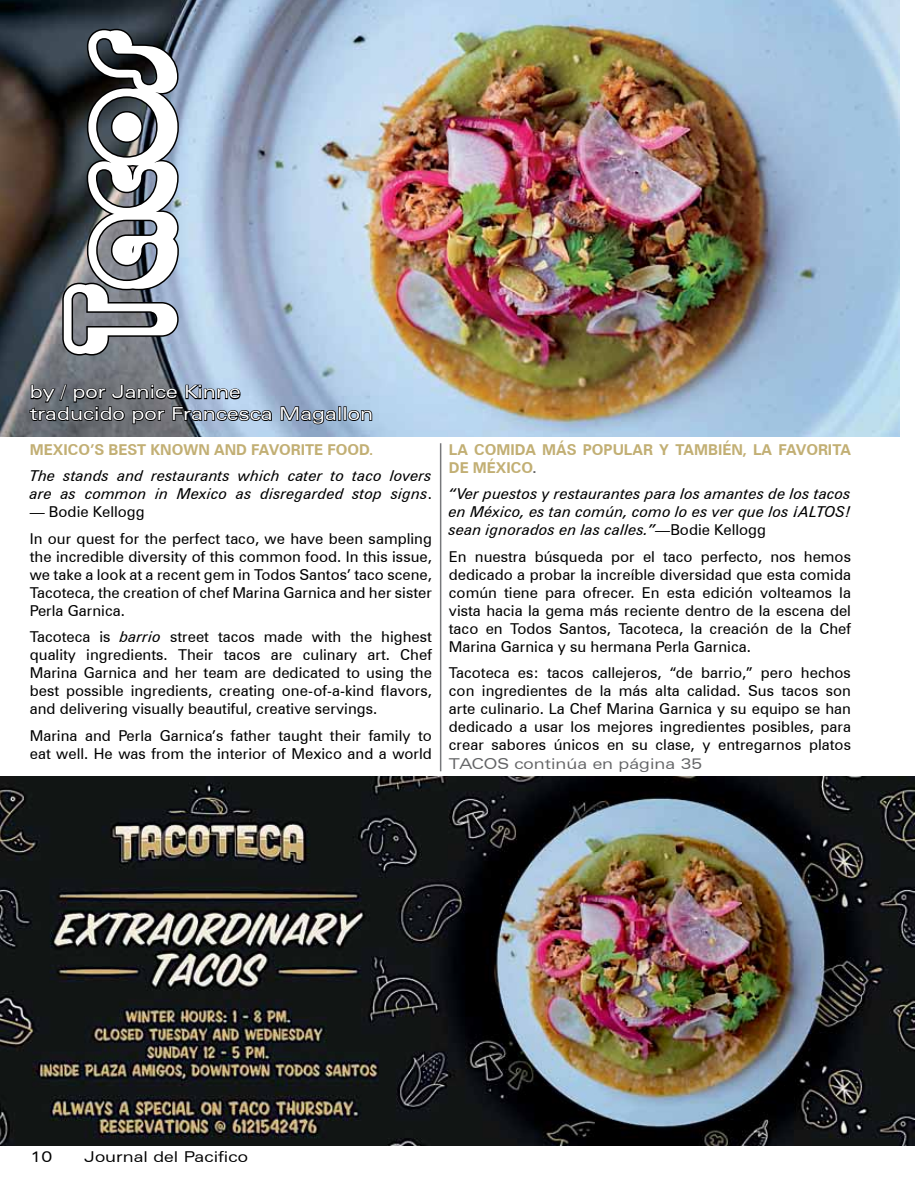
<style>
.page{position:relative;width:915px;height:1191px;background:#fff}
.page>*{position:absolute;margin:0;border:0;box-sizing:border-box;transform-origin:0 0}
.t1{font:120px "Alba Super";color:#fff}
.t2{font:expanded 18px/21.6px "Zurich BT";color:#fff}
.t3{font:15px/18px "Zurich BT";color:#000;text-align:justify}
.t4{font:italic 15px/18px "Zurich BT";color:#000}
.t5{font:700 15px "Zurich BT";color:#c2af74}
.t6{font:expanded 15px "Zurich BT";color:#636466}
.t7{font:expanded 15px "Zurich BT";color:#000}
.t8{font:700 15px "Zurich BT";color:#636466}
.s1{font-style:normal}
.s2{font-style:italic}
</style>
<div class="page">
<hr style="left:440px;top:443px;width:1px;height:328px;background:#77787b">
<img style="left:0;top:776px;width:914px;height:369px">
<img style="left:0;top:0;width:898px;height:436px">
<svg style="left:61px;top:27px;width:119px;height:330px;background:#494f58"></svg>
<svg style="left:29px;top:383px;width:244px;height:42px;background:#5d646e"></svg>
<svg style="left:279px;top:402px;width:58px;height:23px"></svg>
<div style="left:338px;top:406px;width:3px;height:15px;border:2px solid #000"></div>
<div style="left:343px;top:406px;width:3px;height:15px;border:2px solid #000"></div>
<svg style="left:347px;top:409px;width:26px;height:13px"></svg>
<h1 class="t1" style="left:45px;top:354px;width:325px;rotate:-90deg">Tacos</h1>
<p class="t2" style="left:30px;top:381px;width:345px">by / por Janice Kinne<br>traducido por Francesca Magallon</p>
<p class="t5" style="left:30px;top:438px;width:345px">MEXICO’S BEST KNOWN AND FAVORITE FOOD.</p>
<p class="t4" style="left:30px;top:466px;width:403px">The stands and restaurants which cater to taco lovers are as common in Mexico as disregarded stop signs<span class="s1">.</span></p>
<p class="t3" style="left:30px;top:498px;width:403px;line-height:26.5px">— Bodie Kellogg<br>I n our quest for the perfect taco, we have been sampling</p>
<p class="t3" style="left:30px;top:546px;width:403px">the incredible diversity of this common food. I n this issue, we take a look at a recent gem in Todos Santos’ taco scene, Tacoteca, the creation of chef Marina Garnica and her sister Perla Garnica.</p>
<p class="t3" style="left:30px;top:627px;width:403px">Tacoteca is <span class="s2">barrio</span> street tacos made with the highest quality ingredients. Their tacos are culinary art. Chef Marina Garnica and her team are dedicated to using the best possible ingredients, creating one-of-a-kind flavors, and delivering visually beautiful, creative servings.</p>
<p class="t3" style="left:30px;top:726px;width:403px">Marina and Perla Garnica’s father taught their family to eat well. He was from the interior of Mexico and a world</p>
<p class="t5" style="left:448px;top:438px;width:37px">LA COMIDA</p>
<p class="t5" style="left:542px;top:438px;width:52px">MÁS POPULAR</p>
<p class="t5" style="left:659px;top:438px;width:27px">Y TAMBI</p>
<p class="t5" style="left:722px;top:438px;width:94px">ÉN, LA FAVORITA</p>
<p class="t5" style="left:448px;top:456px;width:58px">DE MÉXICO</p>
<p class="t8" style="left:532px;top:456px;width:6px">.</p>
<p class="t4" style="left:448px;top:484px;width:403px;text-align:justify">“Ver puestos y restaurantes para los amantes de los tacos en México, es tan común, como lo es ver que los ¡ALTOS! sean ignorados en las calles.”<span class="s1">—Bodie Kellogg</span></p>
<p class="t3" style="left:448px;top:547px;width:403px">En nuestra búsqueda por el taco perfecto, nos hemos dedicado a probar la increíble diversidad que esta comida común tiene para ofrecer. En esta edición volteamos la vista hacia la gema más reciente dentro de la escena del taco en Todos Santos, Tacoteca, la creación de la Chef Marina Garnica y su hermana Perla Garnica.</p>
<p class="t3" style="left:448px;top:663px;width:403px">Tacoteca es: tacos callejeros, “de barrio,” pero hechos con ingredientes de la más alta calidad. Sus tacos son arte culinario. La Chef Marina Garnica y su equipo se han dedicado a usar los mejores ingredientes posibles, para crear sabores únicos en su clase, y entregarnos platos</p>
<p class="t6" style="left:449px;top:755px;width:255px">tacos continúa en página 35</p>
<p class="t7" style="left:31px;top:1148px;width:23px">10</p>
<p class="t7" style="left:85px;top:1148px;width:165px">Journal del Pacifico</p>
</div>
